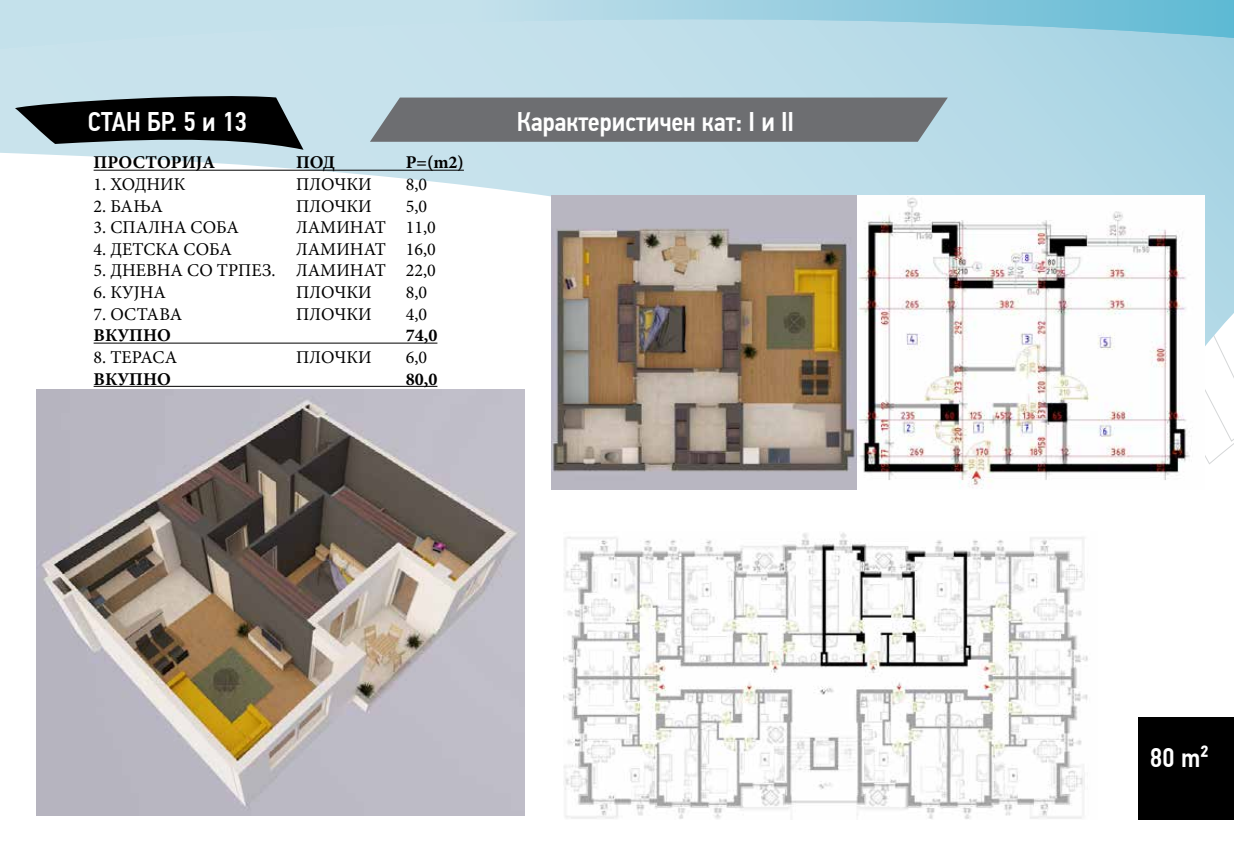
<style>
.page{position:relative;width:1234px;height:868px;background:#fff}
.page>*{position:absolute;margin:0;border:0;box-sizing:border-box;transform-origin:0 0}
.t1{font:500 27px "PF Din Text Cond Pro";color:#fff}
.t2{font:18px "Minion Pro";color:#000}
.t3{font:700 18px "Minion Pro";color:#000}
</style>
<div class="page">
<svg style="left:0;top:53px;width:1151px;height:338px"></svg>
<svg style="left:0;top:51px;width:1151px;height:2px;background:#bfdee9"></svg>
<svg style="left:0;top:0;width:1151px;height:51px;background:#b4dae7"></svg>
<svg style="left:1151px;top:0;width:83px;height:464px"></svg>
<svg style="left:15px;top:92px;width:288px;height:58px;background:#444d50"></svg>
<img style="left:37px;top:389px;width:487px;height:426px">
<hr style="left:94px;top:170px;width:370px;height:1px;background:#000">
<hr style="left:94px;top:342px;width:343px;height:1px;background:#000">
<hr style="left:94px;top:386px;width:343px;height:1px;background:#000">
<img style="left:551px;top:196px;width:306px;height:293px">
<img style="left:857px;top:196px;width:346px;height:293px">
<img style="left:563px;top:532px;width:525px;height:287px">
<svg style="left:370px;top:97px;width:577px;height:45px;background:#727579"></svg>
<div style="left:1138px;top:716px;width:95px;height:103px;background:#000"></div>
<h1 class="t1" style="left:88px;top:105px;width:161px">СТАН БР. 5 и 13</h1>
<p class="t3" style="left:94px;top:150px;width:123px">ПРОСТОРИЈА</p>
<p class="t3" style="left:296px;top:150px;width:40px">ПОД</p>
<p class="t3" style="left:406px;top:150px;width:60px">P=(m2)</p>
<p class="t2" style="left:94px;top:172px;width:93px">1. ХОДНИК</p>
<p class="t2" style="left:296px;top:172px;width:77px">ПЛОЧКИ</p>
<p class="t2" style="left:406px;top:172px;width:23px">8,0</p>
<p class="t2" style="left:94px;top:194px;width:71px">2. БАЊА</p>
<p class="t2" style="left:296px;top:194px;width:77px">ПЛОЧКИ</p>
<p class="t2" style="left:406px;top:194px;width:23px">5,0</p>
<p class="t2" style="left:94px;top:215px;width:147px">3. СПАЛНА СОБА</p>
<p class="t2" style="left:296px;top:215px;width:141px">ЛАМИНАТ 11,0</p>
<p class="t2" style="left:94px;top:237px;width:140px">4. ДЕТСКА СОБА</p>
<p class="t2" style="left:296px;top:237px;width:141px">ЛАМИНАТ 16,0</p>
<p class="t2" style="left:94px;top:258px;width:344px">5. ДНЕВНА СО ТРПЕЗ. ЛАМИНАТ 22,0</p>
<p class="t2" style="left:94px;top:280px;width:74px">6. КУЈНА</p>
<p class="t2" style="left:296px;top:280px;width:77px">ПЛОЧКИ</p>
<p class="t2" style="left:406px;top:280px;width:23px">8,0</p>
<p class="t2" style="left:94px;top:302px;width:90px">7. ОСТАВА</p>
<p class="t2" style="left:296px;top:302px;width:77px">ПЛОЧКИ</p>
<p class="t2" style="left:406px;top:302px;width:23px">4,0</p>
<p class="t3" style="left:94px;top:323px;width:79px">ВКУПНО</p>
<p class="t3" style="left:406px;top:323px;width:33px">74,0</p>
<p class="t2" style="left:94px;top:345px;width:85px">8. ТЕРАСА</p>
<p class="t2" style="left:296px;top:345px;width:77px">ПЛОЧКИ</p>
<p class="t2" style="left:406px;top:345px;width:23px">6,0</p>
<p class="t3" style="left:94px;top:366px;width:79px">ВКУПНО</p>
<p class="t3" style="left:406px;top:366px;width:33px">80,0</p>
<h1 class="t1" style="left:516px;top:105px;width:279px">Карактеристичен кат: I и II</h1>
<h1 class="t1" style="left:1149px;top:741px;width:60px">80 m²</h1>
</div>
